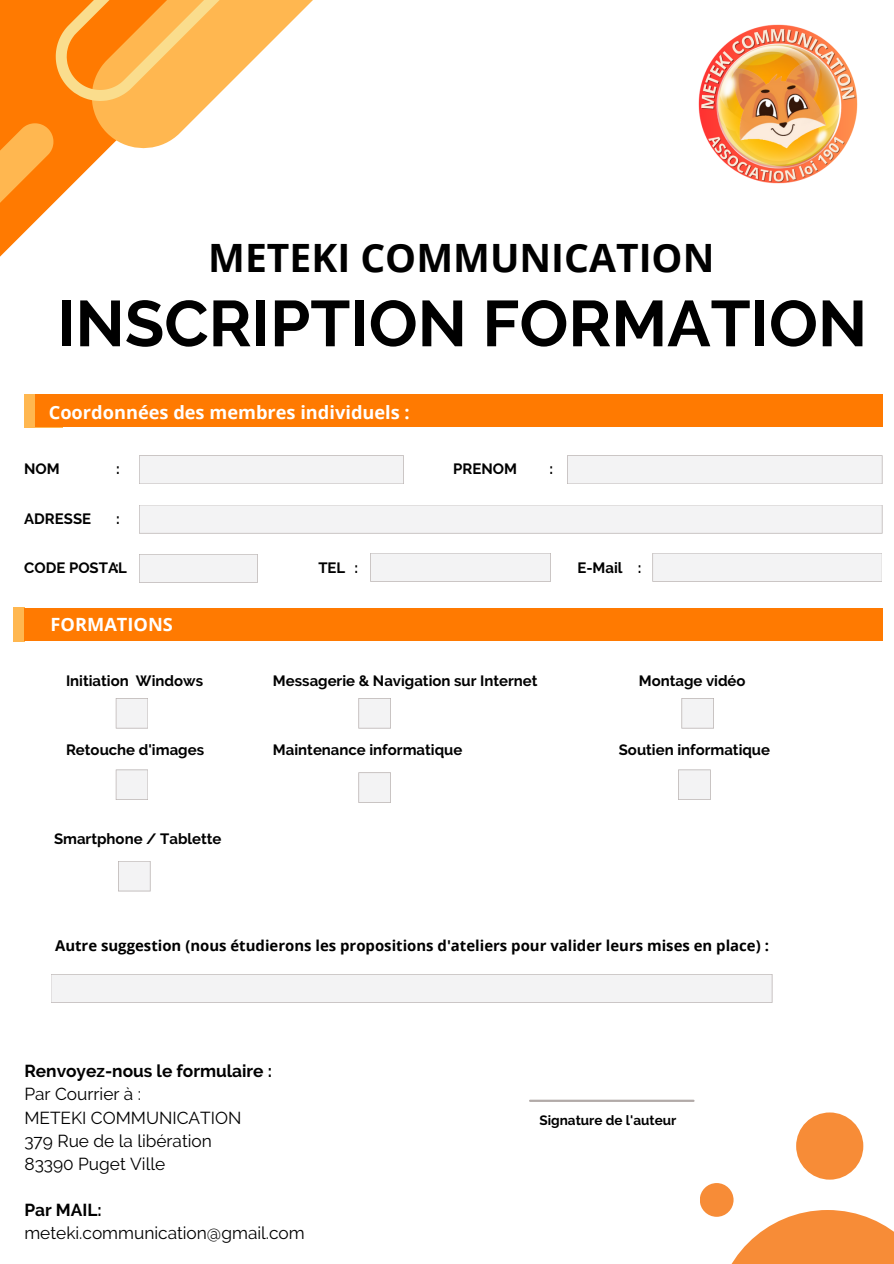
<style>
.page{position:relative;width:894px;height:1264px;background:#fff}
.page>*{position:absolute;margin:0;border:0;box-sizing:border-box;transform-origin:0 0}
.t1{font:700 64.5px "Raleway";color:#000}
.t2{font:700 39px "Open Sans";color:#000}
.t3{font:700 18.15px "Open Sans";color:#fff}
.t4{font:17.25px/23.2px "Raleway";color:#000}
.t5{font:700 17.25px "Raleway";color:#000}
.t6{font:700 14.85px "Raleway";color:#000}
.t7{font:700 14.85px "Open Sans";color:#000}
.t8{font:700 13.5px "Raleway";color:#000}
</style>
<div class="page">
<svg style="left:0;top:228px;width:29px;height:29px"></svg>
<svg style="left:0;top:0;width:313px;height:228px"></svg>
<svg style="left:715px;top:1209px;width:178px;height:54px;fill:#f78c37"></svg>
<div style="left:795px;top:1112px;width:68px;height:67px;background:#f78c37;border-radius:50%"></div>
<div style="left:699px;top:1182px;width:34px;height:34px;background:#f78c37;border-radius:50%"></div>
<div style="left:13px;top:607px;width:11px;height:34px;background:#ffb750"></div>
<img style="left:698px;top:24px;width:159px;height:159px">
<div style="left:24px;top:608px;width:858px;height:33px;background:#ff7a01"></div>
<div style="left:24px;top:394px;width:39px;height:33px;background:#ffb750"></div>
<div style="left:35px;top:394px;width:847px;height:33px;background:#ff7a01"></div>
<div style="left:139px;top:505px;width:743px;height:28px;background:#f3f3f4"></div>
<div style="left:139px;top:554px;width:119px;height:28px;background:#f3f3f4"></div>
<div style="left:370px;top:553px;width:180px;height:28px;background:#f3f3f4"></div>
<div style="left:652px;top:553px;width:230px;height:28px;background:#f3f3f4"></div>
<svg style="left:567px;top:455px;width:315px;height:29px"></svg>
<svg style="left:139px;top:455px;width:265px;height:29px"></svg>
<svg style="left:116px;top:698px;width:32px;height:30px"></svg>
<svg style="left:358px;top:698px;width:33px;height:30px"></svg>
<svg style="left:116px;top:769px;width:32px;height:31px"></svg>
<svg style="left:681px;top:698px;width:32px;height:30px"></svg>
<svg style="left:358px;top:772px;width:33px;height:30px"></svg>
<svg style="left:678px;top:769px;width:32px;height:31px"></svg>
<svg style="left:118px;top:861px;width:32px;height:30px"></svg>
<div style="left:51px;top:974px;width:721px;height:28px;background:#f3f3f4"></div>
<hr style="left:530px;top:1099px;width:163px;height:2px;background:#b2aaa8">
<h2 class="t2" style="left:208px;top:230px;width:507px">METEKI COMMUNICATION</h2>
<h1 class="t1" style="left:57px;top:285px;width:811px">INSCRIPTION FORMATION</h1>
<p class="t3" style="left:49px;top:400px;width:362px">Coordonnées des membres individuels :</p>
<p class="t6" style="left:24px;top:460px;width:37px">NOM</p>
<p class="t6" style="left:24px;top:509px;width:68px">ADRESSE</p>
<p class="t6" style="left:24px;top:559px;width:104px">CODE POSTAL</p>
<p class="t6" style="left:318px;top:559px;width:28px">TEL</p>
<p class="t6" style="left:116px;top:460px;width:5px">:</p>
<p class="t6" style="left:116px;top:509px;width:5px">:</p>
<p class="t6" style="left:115px;top:558px;width:5px">:</p>
<p class="t6" style="left:354px;top:559px;width:5px">:</p>
<p class="t3" style="left:51px;top:612px;width:124px">FORMATIONS</p>
<p class="t6" style="left:453px;top:460px;width:65px">PRENOM</p>
<p class="t6" style="left:549px;top:460px;width:5px">:</p>
<p class="t6" style="left:577px;top:559px;width:47px">E-Mail</p>
<p class="t6" style="left:637px;top:559px;width:5px">:</p>
<p class="t6" style="left:66px;top:672px;width:138px">Initiation Windows</p>
<p class="t6" style="left:273px;top:672px;width:266px">Messagerie &amp; Navigation sur Internet</p>
<p class="t6" style="left:638px;top:672px;width:108px">Montage vidéo</p>
<p class="t6" style="left:66px;top:741px;width:139px">Retouche d'images</p>
<p class="t6" style="left:618px;top:741px;width:153px">Soutien informatique</p>
<p class="t6" style="left:273px;top:741px;width:191px">Maintenance informatique</p>
<p class="t6" style="left:54px;top:829px;width:169px">Smartphone / Tablette</p>
<p class="t7" style="left:55px;top:934px;width:715px">Autre suggestion (nous étudierons les propositions d'ateliers pour valider leurs mises en place) :</p>
<p class="t5" style="left:24px;top:1060px;width:249px">Renvoyez-nous le formulaire :</p>
<p class="t4" style="left:24px;top:1082px;width:218px">Par Courrier à :<br>METEKI COMMUNICATION<br>379 Rue de la libération<br>83390 Puget Ville</p>
<p class="t5" style="left:24px;top:1199px;width:79px">Par MAIL:</p>
<p class="t4" style="left:24px;top:1221px;width:282px">meteki.communication@gmail.com</p>
<p class="t8" style="left:539px;top:1112px;width:138px">Signature de l'auteur</p>
</div>
